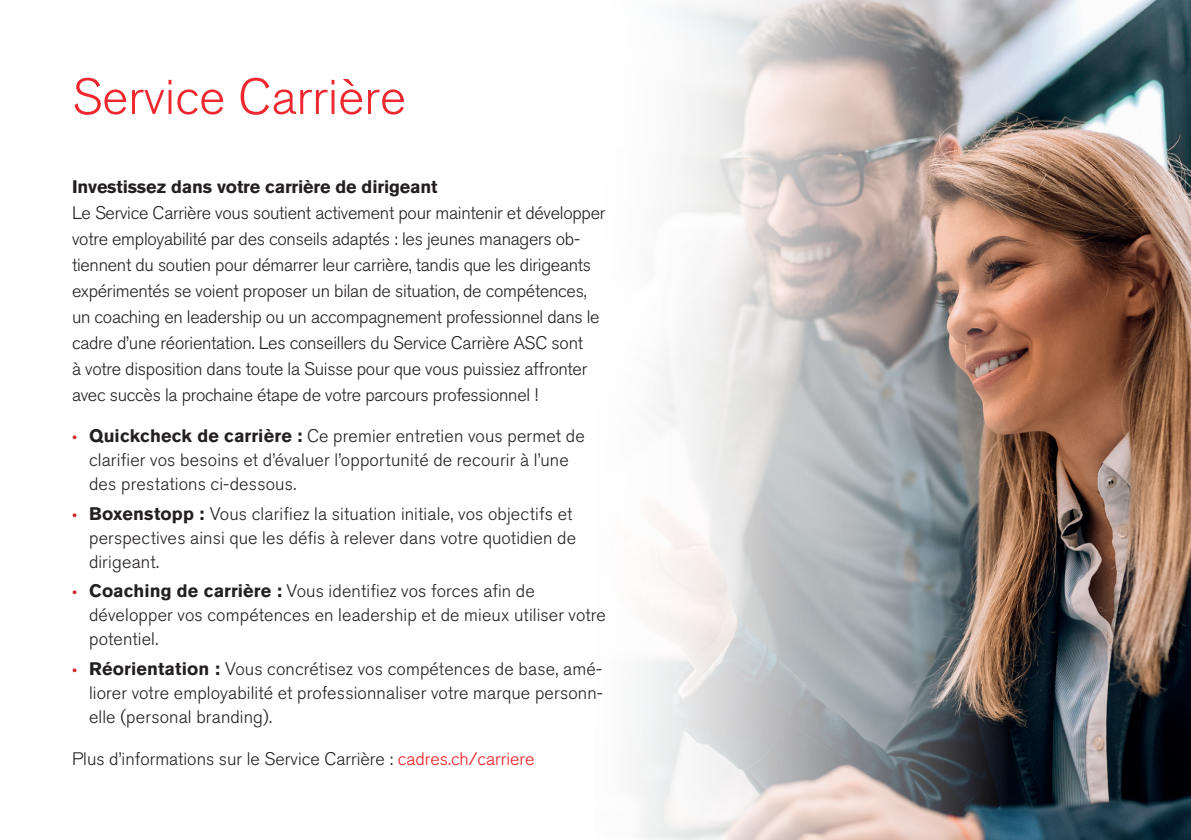
<style>
.page{position:relative;width:1191px;height:840px;background:#fff}
.page>*{position:absolute;margin:0;border:0;box-sizing:border-box;transform-origin:0 0}
.t1{font:300 50px "Akzidenz Grotesk Std";color:#ee1d23}
.t2{font:300 18px/26px "Akzidenz Grotesk Std";letter-spacing:-.015em;color:#231f20}
.t3{font:300 18px/24px "Akzidenz Grotesk Std";letter-spacing:.01em;color:#231f20}
.t4{font:700 18px "Akzidenz Grotesk Std";letter-spacing:-.01em;color:#231f20}
.s1{font-family:"Myriad Pro";font-weight:400;color:#d1232a}
.s2{font-weight:700}
.s3{color:#ee1d23}
</style>
<div class="page">
<img style="left:639px;top:0;width:552px;height:839px">
<h1 class="t1" style="left:72px;top:69px;width:335px">Service Carrière</h1>
<p class="t4" style="left:72px;top:176px;width:367px">Investissez dans votre carrière de dirigeant</p>
<p class="t2" style="left:72px;top:200px;width:535px">Le Service Carrière vous soutient activement pour maintenir et développer votre employabilité par des conseils adaptés : les jeunes managers ob&shy;tiennent du soutien pour démarrer leur carrière, tandis que les dirigeants expérimentés se voient proposer un bilan de situation, de compétences, un coaching en leadership ou un accompagnement professionnel dans le cadre d’une réorientation. Les conseillers du Service Carrière ASC sont<br>à votre disposition dans toute la Suisse pour que vous puissiez affronter avec succès la prochaine étape de votre parcours professionnel !</p>
<p class="t3" style="left:89px;top:423px;width:497px;text-indent:-17px"><span class="s1">•</span> <span class="s2">Quickcheck de carrière :</span> Ce premier entretien vous permet de clarifier vos besoins et d’évaluer l’opportunité de recourir à l’une des prestations ci-dessous.</p>
<p class="t3" style="left:89px;top:501px;width:488px;text-indent:-17px"><span class="s1">•</span> <span class="s2">Boxenstopp :</span> Vous clarifiez la situation initiale, vos objectifs et perspectives ainsi que les défis à relever dans votre quotidien de dirigeant.</p>
<p class="t3" style="left:89px;top:579px;width:518px;text-indent:-17px"><span class="s1">•</span> <span class="s2">Coaching de carrière :</span> Vous identifiez vos forces afin de développer vos compétences en leadership et de mieux utiliser votre potentiel.</p>
<p class="t2" style="left:89px;top:656px;width:515px;line-height:24px;text-align:justify;text-indent:-17px"><span class="s1">•</span> <span class="s2">Réorientation :</span> Vous concrétisez vos compétences de base, amé&shy;liorer votre employabilité et professionnaliser votre marque personn&shy;elle (personal branding).</p>
<p class="t2" style="left:72px;top:745px;width:464px">Plus d’informations sur le Service Carrière : <span class="s3">cadres.ch/carriere</span></p>
</div>
